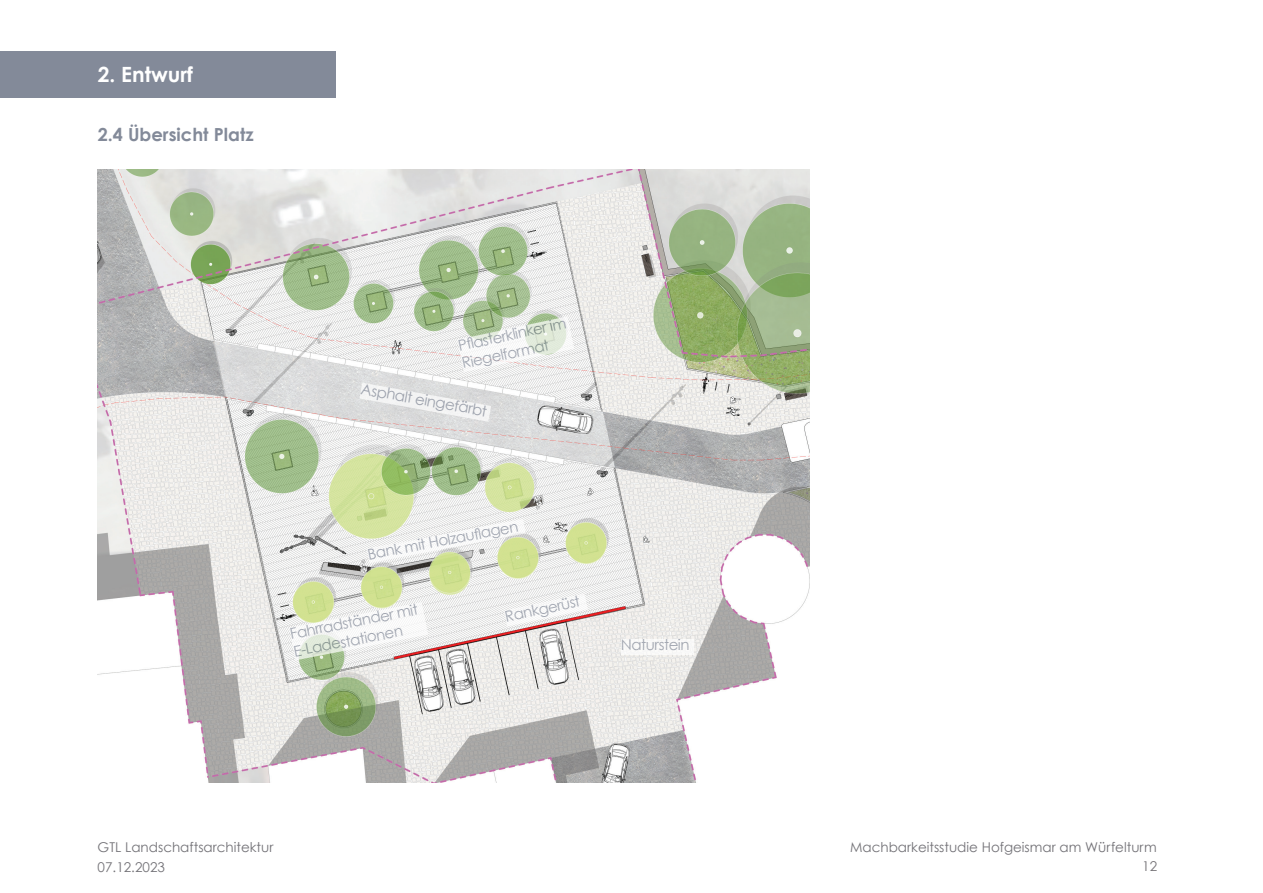
<style>
.page{position:relative;width:1263px;height:893px;background:#fff}
.page>*{position:absolute;margin:0;border:0;box-sizing:border-box;transform-origin:0 0}
.t1{font:700 21px "Century Gothic";color:#fff}
.t2{font:700 18px "Century Gothic";color:#838a99}
.t3{font:15px/18px "Century Gothic";letter-spacing:-.03em;color:#838a99}
.t4{font:13.5px "Century Gothic";color:#737277}
.t5{font:13.5px "Century Gothic";color:#747276}
</style>
<div class="page">
<img style="left:98px;top:170px;width:711px;height:612px">
<div style="left:0;top:51px;width:336px;height:47px;background:#838a99"></div>
<svg style="left:359px;top:383px;width:132px;height:39px"></svg>
<div style="left:621px;top:639px;width:72px;height:16px;background:#f8f8f7"></div>
<svg style="left:367px;top:519px;width:159px;height:44px"></svg>
<svg style="left:289px;top:602px;width:139px;height:58px"></svg>
<svg style="left:457px;top:316px;width:117px;height:56px"></svg>
<svg style="left:504px;top:594px;width:84px;height:32px"></svg>
<h1 class="t1" style="left:98px;top:61px;width:97px">2. Entwurf</h1>
<p class="t2" style="left:98px;top:123px;width:157px">2.4 Übersicht Platz</p>
<p class="t3" style="left:456px;top:336px;width:112px;rotate:-12deg">Pfl asterklinker im<br>Riegelformat</p>
<p class="t3" style="left:363px;top:380px;width:129px;rotate:10deg">Asphalt eingefärbt</p>
<p class="t3" style="left:366px;top:546px;width:154px;rotate:-11deg">Bank mit Holzaufl agen</p>
<p class="t3" style="left:288px;top:625px;width:131px;rotate:-11deg">Fahrradständer mit<br>E-Ladestationen</p>
<p class="t3" style="left:503px;top:607px;width:78px;rotate:-12deg">Rankgerüst</p>
<p class="t3" style="left:621px;top:636px;width:70px">Naturstein</p>
<p class="t4" style="left:98px;top:839px;width:177px">GTL Landschaftsarchitektur</p>
<p class="t4" style="left:850px;top:839px;width:308px">Machbarkeitsstudie Hofgeismar am Würfelturm</p>
<p class="t4" style="left:98px;top:858px;width:69px">07.12.2023</p>
<p class="t5" style="left:1142px;top:858px;width:16px">12</p>
</div>
